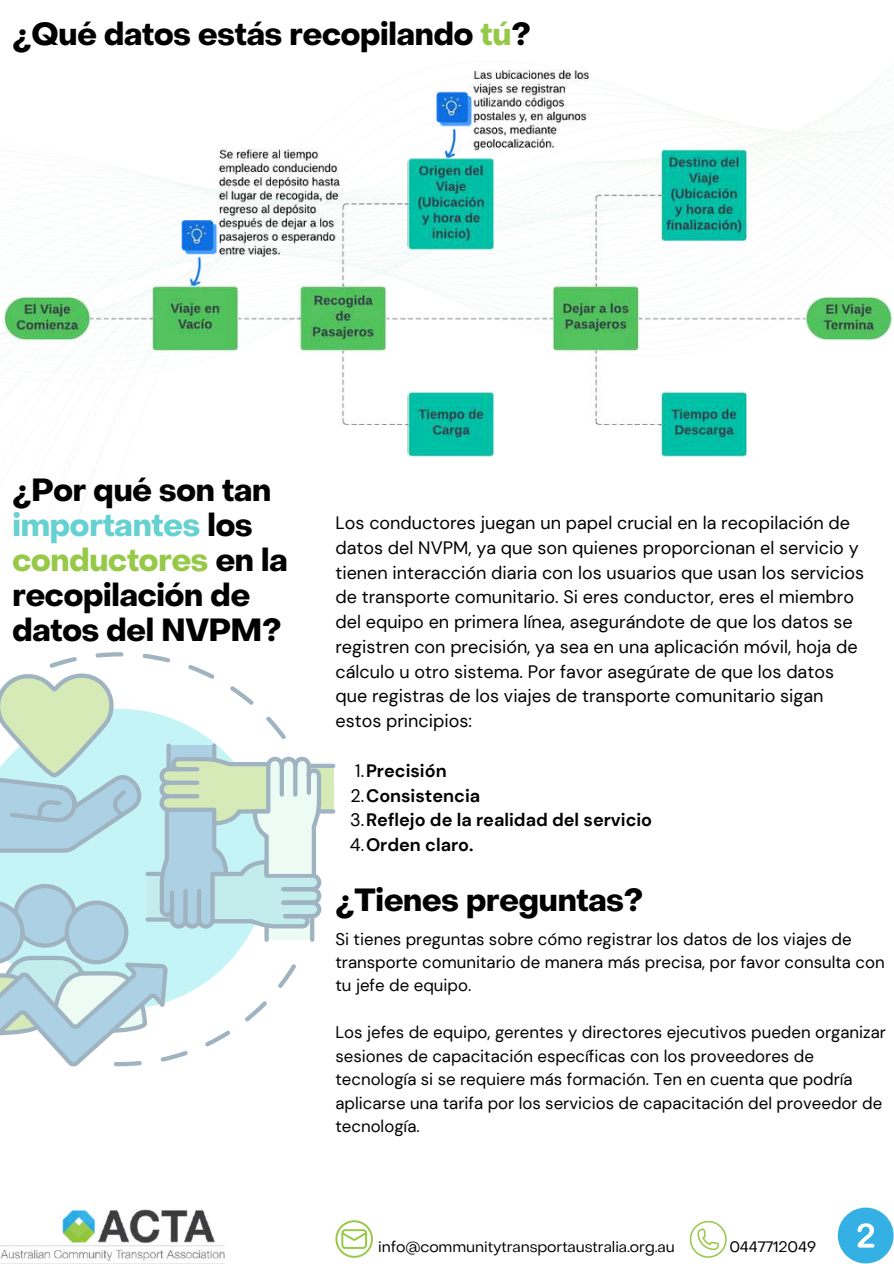
<style>
.page{position:relative;width:894px;height:1264px;background:#fff}
.page>*{position:absolute;margin:0;border:0;box-sizing:border-box;transform-origin:0 0}
.t1{font:700 31.5px/34.8px "Object Sans";letter-spacing:-.005em;color:#000}
.t2{font:18px/24.8px "DM Sans";color:#000}
.t3{font:700 18px/24.8px "DM Sans";color:#000}
.t4{font:16.8px/23.4px "DM Sans";color:#000}
.t5{font:15px "Object Sans";letter-spacing:-.005em;color:#000}
.s1{color:#97c948}
.s2{color:#66d1d1}
.s3{font-weight:400}
</style>
<div class="page">
<div style="left:837px;top:1207px;width:56px;height:56px;background:#35b0e4;border-radius:50%"></div>
<svg style="left:857px;top:1223px;width:17px;height:24px"></svg>
<svg style="left:309px;top:765px;width:24px;height:46px"></svg>
<svg style="left:0;top:652px;width:324px;height:414px"></svg>
<svg style="left:67px;top:902px;width:59px;height:60px;background:#abcee0"></svg>
<div style="left:65px;top:900px;width:63px;height:64px;border:4px solid #093c5f;border-radius:50%"></div>
<svg style="left:335px;top:1220px;width:37px;height:37px"></svg>
<svg style="left:689px;top:1220px;width:37px;height:37px"></svg>
<img style="left:0;top:1209px;width:224px;height:53px">
<img style="left:0;top:69px;width:892px;height:388px">
<h1 class="t1" style="left:12px;top:19px;width:520px">¿Qué datos estás recopilando <span class="s1">tú</span>?</h1>
<h1 class="t1" style="left:12px;top:476px;width:277px">¿Por qué son tan <span class="s2">importantes</span> los <span class="s1">conductores</span> en la recopilación de datos del NVPM?</h1>
<p class="t2" style="left:335px;top:510px;width:530px">Los conductores juegan un papel crucial en la recopilación de datos del NVPM, ya que son quienes proporcionan el servicio y tienen interacción diaria con los usuarios que usan los servicios de transporte comunitario. Si eres conductor, eres el miembro del equipo en primera línea, asegurándote de que los datos se registren con precisión, ya sea en una aplicación móvil, hoja de cálculo u otro sistema. Por favor asegúrate de que los datos que registras de los viajes de transporte comunitario sigan estos principios:</p>
<p class="t3" style="left:350px;top:758px;width:304px;text-indent:5px"><span class="s3">1.</span>Precisión<br><span class="s3">2.</span>Consistencia<br><span class="s3">3.</span>Reflejo de la realidad del servicio<br><span class="s3">4.</span>Orden claro.</p>
<h1 class="t1" style="left:335px;top:885px;width:309px">¿Tienes preguntas?</h1>
<p class="t4" style="left:335px;top:927px;width:550px">Si tienes preguntas sobre cómo registrar los datos de los viajes de transporte comunitario de manera más precisa, por favor consulta con tu jefe de equipo.</p>
<p class="t4" style="left:335px;top:1020px;width:552px">Los jefes de equipo, gerentes y directores ejecutivos pueden organizar sesiones de capacitación específicas con los proveedores de tecnología si se requiere más formación. Ten en cuenta que podría aplicarse una tarifa por los servicios de capacitación del proveedor de tecnología.</p>
<p class="t5" style="left:378px;top:1240px;width:298px">info@communitytransportaustralia.org.au</p>
<p class="t5" style="left:729px;top:1240px;width:88px">0447712049</p>
</div>
